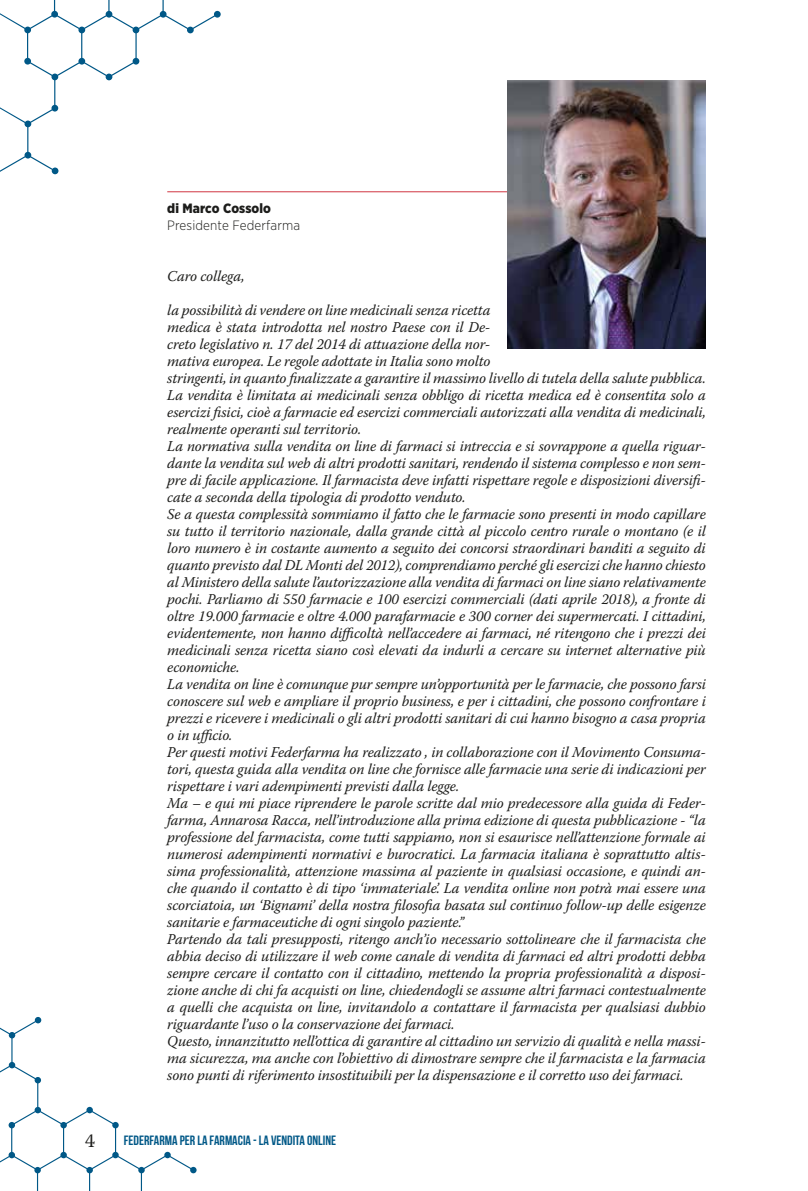
<style>
.page{position:relative;width:808px;height:1191px;background:#fff}
.page>*{position:absolute;margin:0;border:0;box-sizing:border-box;transform-origin:0 0}
.t1{font:19.5px "Warnock Pro";color:#1d1d1b}
.t2{font:italic 15px/17px "Warnock Pro";letter-spacing:-.01em;color:#1d1d1b}
.t3{font:700 13.5px "Bebas Neue";color:#005887}
.t4{font:300 13.5px "Gotham Narrow";letter-spacing:.01em;color:#1d1d1b}
.t5{font:900 13.5px "Gotham Narrow";letter-spacing:.01em;color:#1d1d1b}
</style>
<div class="page">
<svg style="left:190px;top:1166px;width:7px;height:7px"></svg>
<svg style="left:0;top:1017px;width:194px;height:174px"></svg>
<hr style="left:167px;top:191px;width:539px;height:1px;background:#d03642">
<div style="left:52px;top:167px;width:6px;height:7px;background:#005887;border-radius:50%"></div>
<div style="left:214px;top:11px;width:7px;height:7px;background:#005887;border-radius:50%"></div>
<svg style="left:0;top:0;width:218px;height:172px"></svg>
<img style="left:507px;top:81px;width:199px;height:268px">
<p class="t5" style="left:167px;top:199px;width:105px">di Marco Cossolo</p>
<p class="t4" style="left:167px;top:217px;width:134px">Presidente Federfarma</p>
<p class="t2" style="left:167px;top:267px;width:79px">Caro collega,</p>
<p class="t2" style="left:167px;top:301px;width:540px">la possibilità di vendere on line medicinali senza ricetta<br>medica è stata introdotta nel nostro Paese con il De-<br>creto legislativo n. 17 del 2014 di attuazione della nor-<br>mativa europea. Le regole adottate in Italia sono molto<br>stringenti, in quanto finalizzate a garantire il massimo livello di tutela della salute pubblica.<br>La vendita è limitata ai medicinali senza obbligo di ricetta medica ed è consentita solo a esercizi fisici, cioè a farmacie ed esercizi commerciali autorizzati alla vendita di medicinali, realmente operanti sul territorio.<br>La normativa sulla vendita on line di farmaci si intreccia e si sovrappone a quella riguar&shy;dante la vendita sul web di altri prodotti sanitari, rendendo il sistema complesso e non sem&shy;pre di facile applicazione. Il farmacista deve infatti rispettare regole e disposizioni diversifi&shy;cate a seconda della tipologia di prodotto venduto.<br>Se a questa complessità sommiamo il fatto che le farmacie sono presenti in modo capillare su tutto il territorio nazionale, dalla grande città al piccolo centro rurale o montano (e il loro numero è in costante aumento a seguito dei concorsi straordinari banditi a seguito di quanto previsto dal DL Monti del 2012), comprendiamo perché gli esercizi che hanno chiesto al Ministero della salute l’autorizzazione alla vendita di farmaci on line siano relativamente pochi. Parliamo di 550 farmacie e 100 esercizi commerciali (dati aprile 2018), a fronte di oltre 19.000 farmacie e oltre 4.000 parafarmacie e 300 corner dei supermercati. I cittadini, evidentemente, non hanno difficoltà nell’accedere ai farmaci, né ritengono che i prezzi dei medicinali senza ricetta siano così elevati da indurli a cercare su internet alternative più economiche.<br>La vendita on line è comunque pur sempre un’opportunità per le farmacie, che possono farsi conoscere sul web e ampliare il proprio business, e per i cittadini, che possono confrontare i prezzi e ricevere i medicinali o gli altri prodotti sanitari di cui hanno bisogno a casa propria o in ufficio.<br>Per questi motivi Federfarma ha realizzato , in collaborazione con il Movimento Consuma&shy;tori, questa guida alla vendita on line che fornisce alle farmacie una serie di indicazioni per rispettare i vari adempimenti previsti dalla legge.<br>Ma – e qui mi piace riprendere le parole scritte dal mio predecessore alla guida di Feder&shy;farma, Annarosa Racca, nell’introduzione alla prima edizione di questa pubblicazione - “la professione del farmacista, come tutti sappiamo, non si esaurisce nell’attenzione formale ai numerosi adempimenti normativi e burocratici. La farmacia italiana è soprattutto altis&shy;sima professionalità, attenzione massima al paziente in qualsiasi occasione, e quindi an&shy;che quando il contatto è di tipo ‘immateriale’. La vendita online non potrà mai essere una scorciatoia, un ‘Bignami’ della nostra filosofia basata sul continuo follow-up delle esigenze sanitarie e farmaceutiche di ogni singolo paziente.”<br>Partendo da tali presupposti, ritengo anch’io necessario sottolineare che il farmacista che abbia deciso di utilizzare il web come canale di vendita di farmaci ed altri prodotti debba sempre cercare il contatto con il cittadino, mettendo la propria professionalità a disposi&shy;zione anche di chi fa acquisti on line, chiedendogli se assume altri farmaci contestualmente a quelli che acquista on line, invitandolo a contattare il farmacista per qualsiasi dubbio riguardante l’uso o la conservazione dei farmaci.<br>Questo, innanzitutto nell’ottica di garantire al cittadino un servizio di qualità e nella massi&shy;ma sicurezza, ma anche con l’obiettivo di dimostrare sempre che il farmacista e la farmacia sono punti di riferimento insostituibili per la dispensazione e il corretto uso dei farmaci.</p>
<h1 class="t1" style="left:85px;top:1129px;width:11px">4</h1>
<p class="t3" style="left:124px;top:1133px;width:214px">FEDERFARMA PER LA FARMACIA - LA VENDITA ONLINE</p>
</div>
